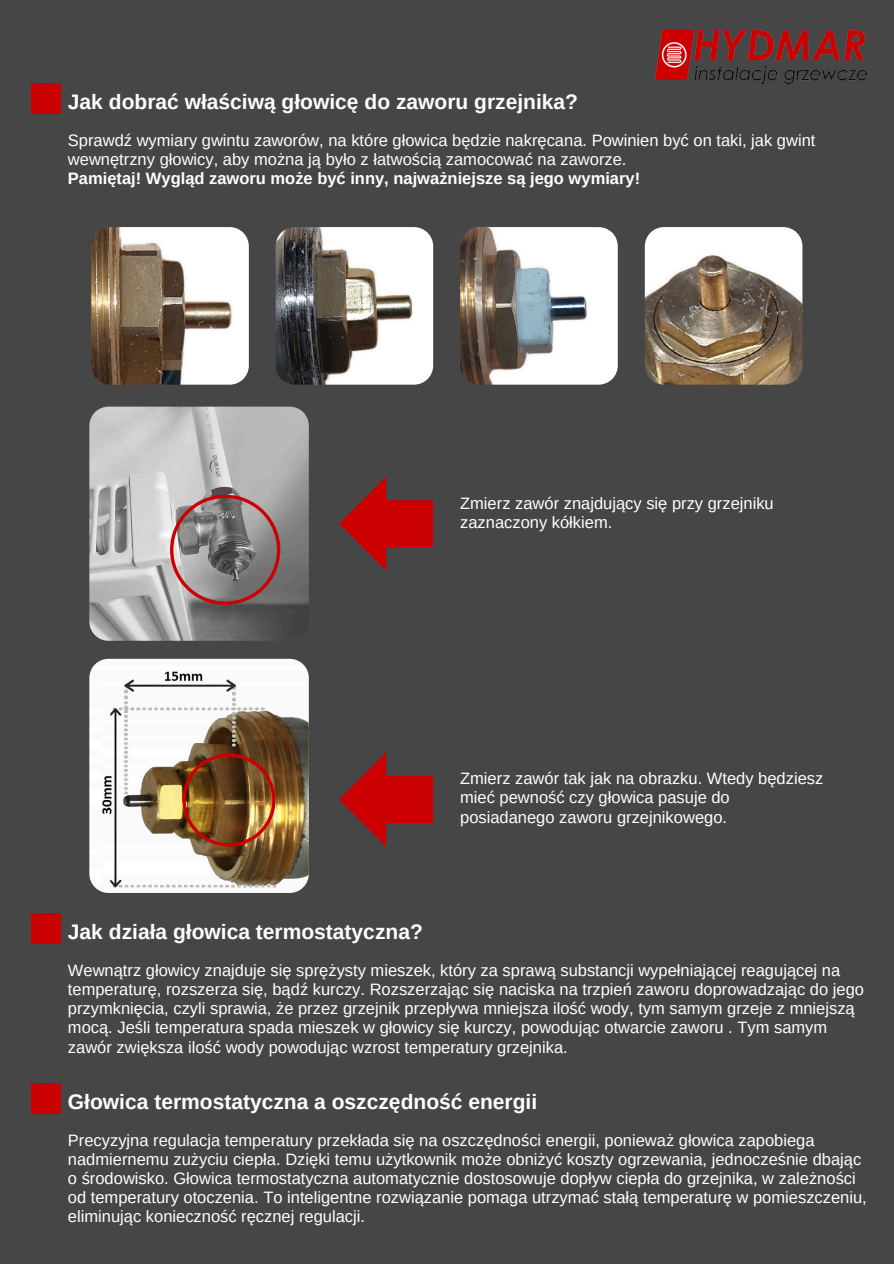
<style>
.page{position:relative;width:894px;height:1264px;background:#fff}
.page>*{position:absolute;margin:0;border:0;box-sizing:border-box;transform-origin:0 0}
.t1{font:700 21px "Arimo";color:#fff}
.t2{font:16.5px/19.2px "Arimo";color:#fff}
.t3{font:700 16.5px "Arimo";color:#fff}
</style>
<div class="page">
<div style="left:0;top:0;width:893px;height:1263px;background:#474646"></div>
<img style="left:655px;top:30px;width:211px;height:53px">
<div style="left:31px;top:83px;width:29px;height:31px;background:#cb0101"></div>
<img style="left:91px;top:227px;width:158px;height:157px">
<img style="left:275px;top:227px;width:158px;height:157px">
<img style="left:460px;top:227px;width:157px;height:157px">
<img style="left:644px;top:227px;width:158px;height:157px">
<img style="left:89px;top:406px;width:220px;height:234px;border-radius:19px">
<svg style="left:339px;top:477px;width:94px;height:93px"></svg>
<div style="left:31px;top:913px;width:29px;height:31px;background:#cb0101"></div>
<div style="left:31px;top:1083px;width:29px;height:31px;background:#cb0101"></div>
<img style="left:89px;top:658px;width:220px;height:234px;border-radius:19px">
<img style="left:182px;top:753px;width:93px;height:93px">
<svg style="left:339px;top:753px;width:94px;height:93px"></svg>
<svg style="left:170px;top:494px;width:110px;height:111px;background:#917f7f"></svg>
<p class="t1" style="left:68px;top:90px;width:511px">Jak dobrać właściwą głowicę do zaworu grzejnika?</p>
<p class="t2" style="left:68px;top:130px;width:748px">Sprawdź wymiary gwintu zaworów, na które głowica będzie nakręcana. Powinien być on taki, jak gwint wewnętrzny głowicy, aby można ją było z łatwością zamocować na zaworze.</p>
<p class="t3" style="left:68px;top:169px;width:573px">Pamiętaj! Wygląd zaworu może być inny, najważniejsze są jego wymiary!</p>
<p class="t2" style="left:460px;top:493px;width:315px">Zmierz zawór znajdujący się przy grzejniku zaznaczony kółkiem.</p>
<p class="t2" style="left:460px;top:769px;width:364px">Zmierz zawór tak jak na obrazku. Wtedy będziesz mieć pewność czy głowica pasuje do posiadanego zaworu grzejnikowego.</p>
<p class="t1" style="left:68px;top:920px;width:356px">Jak działa głowica termostatyczna?</p>
<h1 class="t2" style="left:68px;top:960px;width:797px">Wewnątrz głowicy znajduje się sprężysty mieszek, który za sprawą substancji wypełniającej reagującej na temperaturę, rozszerza się, bądź kurczy. Rozszerzając się naciska na trzpień zaworu doprowadzając do jego przymknięcia, czyli sprawia, że przez grzejnik przepływa mniejsza ilość wody, tym samym grzeje z mniejszą mocą. Jeśli temperatura spada mieszek w głowicy się kurczy, powodując otwarcie zaworu . Tym samym zawór zwiększa ilość wody powodując wzrost temperatury grzejnika.</h1>
<p class="t1" style="left:68px;top:1090px;width:470px">Głowica termostatyczna a oszczędność energii</p>
<h1 class="t2" style="left:68px;top:1130px;width:800px">Precyzyjna regulacja temperatury przekłada się na oszczędności energii, ponieważ głowica zapobiega nadmiernemu zużyciu ciepła. Dzięki temu użytkownik może obniżyć koszty ogrzewania, jednocześnie dbając o środowisko. Głowica termostatyczna automatycznie dostosowuje dopływ ciepła do grzejnika, w zależności od temperatury otoczenia. To inteligentne rozwiązanie pomaga utrzymać stałą temperaturę w pomieszczeniu, eliminując konieczność ręcznej regulacji.</h1>
</div>
